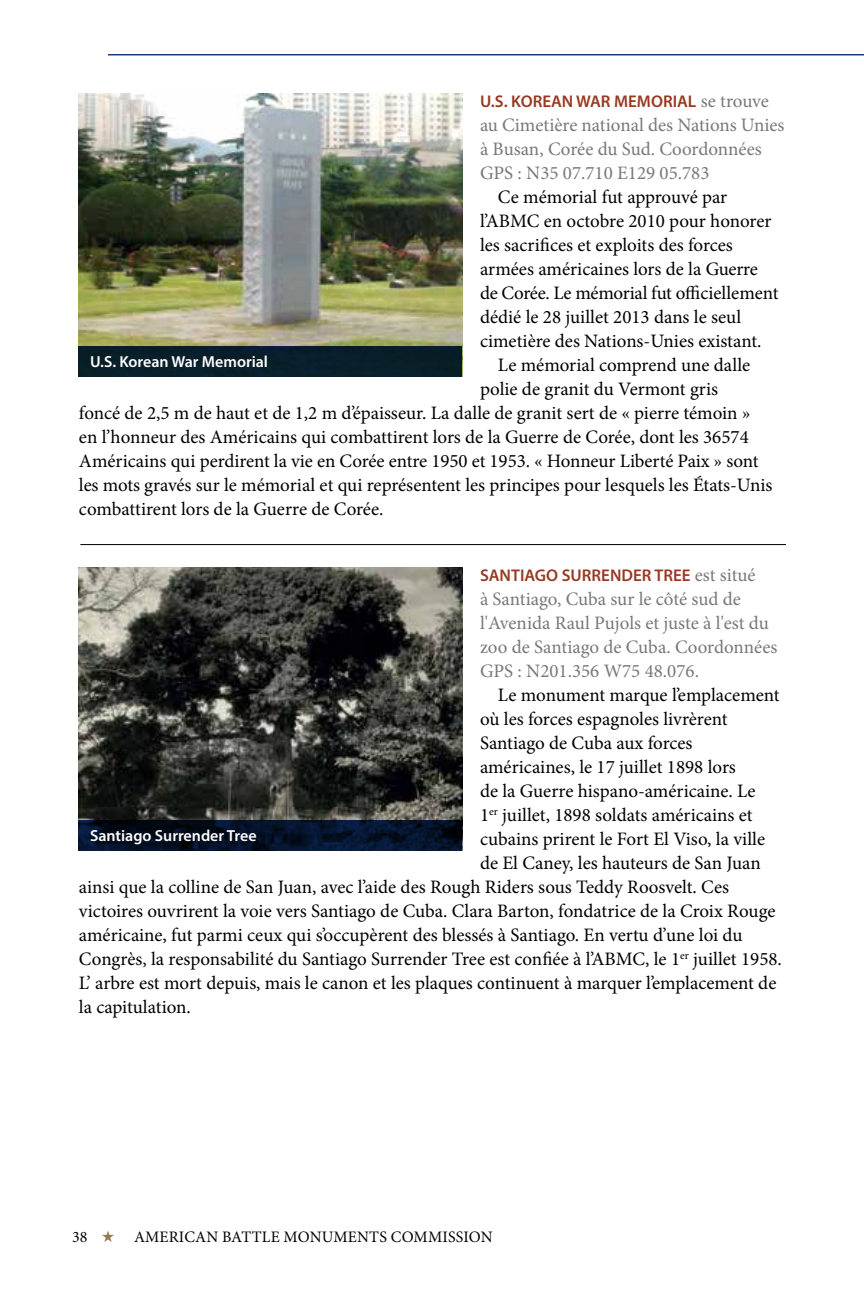
<style>
.page{position:relative;width:864px;height:1296px;background:#fff}
.page>*{position:absolute;margin:0;border:0;box-sizing:border-box;transform-origin:0 0}
.t1{font:19px "Minion Pro";color:#000}
.t2{font:19px/24px "Minion Pro";color:#77787b}
.t3{font:600 17px "Myriad Pro";color:#983921}
.t4{font:600 16px "Myriad Pro";color:#fff}
.t5{font:16px "Minion Pro";letter-spacing:.01em;color:#000}
.s1{font-family:"Minion Pro";font-weight:400;font-size:19px;color:#77787b}
</style>
<div class="page">
<svg style="left:102px;top:1231px;width:12px;height:11px"></svg>
<hr style="left:108px;top:54px;width:756px;height:1px;background:#0d2c6c">
<img style="left:78px;top:94px;width:384px;height:252px">
<div style="left:78px;top:346px;width:384px;height:30px;background:#091f2a"></div>
<img style="left:78px;top:567px;width:384px;height:253px">
<svg style="left:78px;top:820px;width:384px;height:30px;background:#041126"></svg>
<hr style="left:80px;top:544px;width:706px;height:1px;background:#000">
<p class="t3" style="left:480px;top:91px;width:291px">U.S. KOREAN WAR MEMORIAL <span class="s1">se trouve</span></p>
<p class="t2" style="left:480px;top:113px;width:306px">au Cimetière national des Nations Unies à Busan, Corée du Sud. Coordonnées<br>GPS : N35 07.710 E129 05.783</p>
<p class="t1" style="left:498px;top:185px;width:231px">Ce mémorial fut approuvé par</p>
<p class="t1" style="left:480px;top:209px;width:293px">l’ABMC en octobre 2010 pour honorer</p>
<p class="t1" style="left:480px;top:233px;width:254px">les sacrifices et exploits des forces</p>
<p class="t1" style="left:480px;top:257px;width:279px">armées américaines lors de la Guerre</p>
<p class="t1" style="left:480px;top:281px;width:300px">de Corée. Le mémorial fut officiellement</p>
<p class="t1" style="left:480px;top:305px;width:263px">dédié le 28 juillet 2013 dans le seul</p>
<p class="t1" style="left:480px;top:329px;width:283px">cimetière des Nations-Unies existant.</p>
<p class="t1" style="left:498px;top:353px;width:254px">Le mémorial comprend une dalle</p>
<p class="t1" style="left:480px;top:377px;width:240px">polie de granit du Vermont gris</p>
<p class="t1" style="left:79px;top:401px;width:673px">foncé de 2,5 m de haut et de 1,2 m d’épaisseur. La dalle de granit sert de « pierre témoin »</p>
<p class="t1" style="left:79px;top:425px;width:671px">en l’honneur des Américains qui combattirent lors de la Guerre de Corée, dont les 36574</p>
<p class="t1" style="left:79px;top:449px;width:681px">Américains qui perdirent la vie en Corée entre 1950 et 1953. « Honneur Liberté Paix » sont</p>
<p class="t1" style="left:79px;top:473px;width:695px">les mots gravés sur le mémorial et qui représentent les principes pour lesquels les États-Unis</p>
<p class="t1" style="left:79px;top:497px;width:306px">combattirent lors de la Guerre de Corée.</p>
<p class="t4" style="left:90px;top:352px;width:180px">U.S. Korean War Memorial</p>
<p class="t3" style="left:480px;top:565px;width:277px">SANTIAGO SURRENDER TREE <span class="s1">est situé</span></p>
<p class="t2" style="left:480px;top:587px;width:299px">à Santiago, Cuba sur le côté sud de l'Avenida Raul Pujols et juste à l'est du zoo de Santiago de Cuba. Coordonnées GPS : N201.356 W75 48.076.</p>
<p class="t1" style="left:498px;top:683px;width:283px">Le monument marque l’emplacement</p>
<p class="t1" style="left:480px;top:707px;width:249px">où les forces espagnoles livrèrent</p>
<p class="t1" style="left:480px;top:731px;width:214px">Santiago de Cuba aux forces</p>
<p class="t1" style="left:480px;top:755px;width:257px">américaines, le 17 juillet 1898 lors</p>
<p class="t1" style="left:480px;top:779px;width:277px">de la Guerre hispano-américaine. Le</p>
<p class="t1" style="left:480px;top:803px;width:274px">1<sup>er</sup> juillet, 1898 soldats américains et</p>
<p class="t1" style="left:480px;top:827px;width:287px">cubains prirent le Fort El Viso, la ville</p>
<p class="t1" style="left:480px;top:851px;width:282px">de El Caney, les hauteurs de San Juan</p>
<p class="t1" style="left:79px;top:875px;width:652px">ainsi que la colline de San Juan, avec l’aide des Rough Riders sous Teddy Roosvelt. Ces</p>
<p class="t1" style="left:79px;top:899px;width:698px">victoires ouvrirent la voie vers Santiago de Cuba. Clara Barton, fondatrice de la Croix Rouge</p>
<p class="t1" style="left:79px;top:923px;width:665px">américaine, fut parmi ceux qui s’occupèrent des blessés à Santiago. En vertu d’une loi du</p>
<p class="t1" style="left:79px;top:947px;width:704px">Congrès, la responsabilité du Santiago Surrender Tree est confiée à l’ABMC, le 1<sup>er</sup> juillet 1958.</p>
<p class="t1" style="left:79px;top:971px;width:699px">L’ arbre est mort depuis, mais le canon et les plaques continuent à marquer l’emplacement de</p>
<p class="t1" style="left:79px;top:995px;width:113px">la capitulation.</p>
<p class="t4" style="left:90px;top:826px;width:168px">Santiago Surrender Tree</p>
<p class="t5" style="left:72px;top:1226px;width:17px">38</p>
<p class="t5" style="left:134px;top:1226px;width:360px">AMERICAN BATTLE MONUMENTS COMMISSION</p>
</div>
